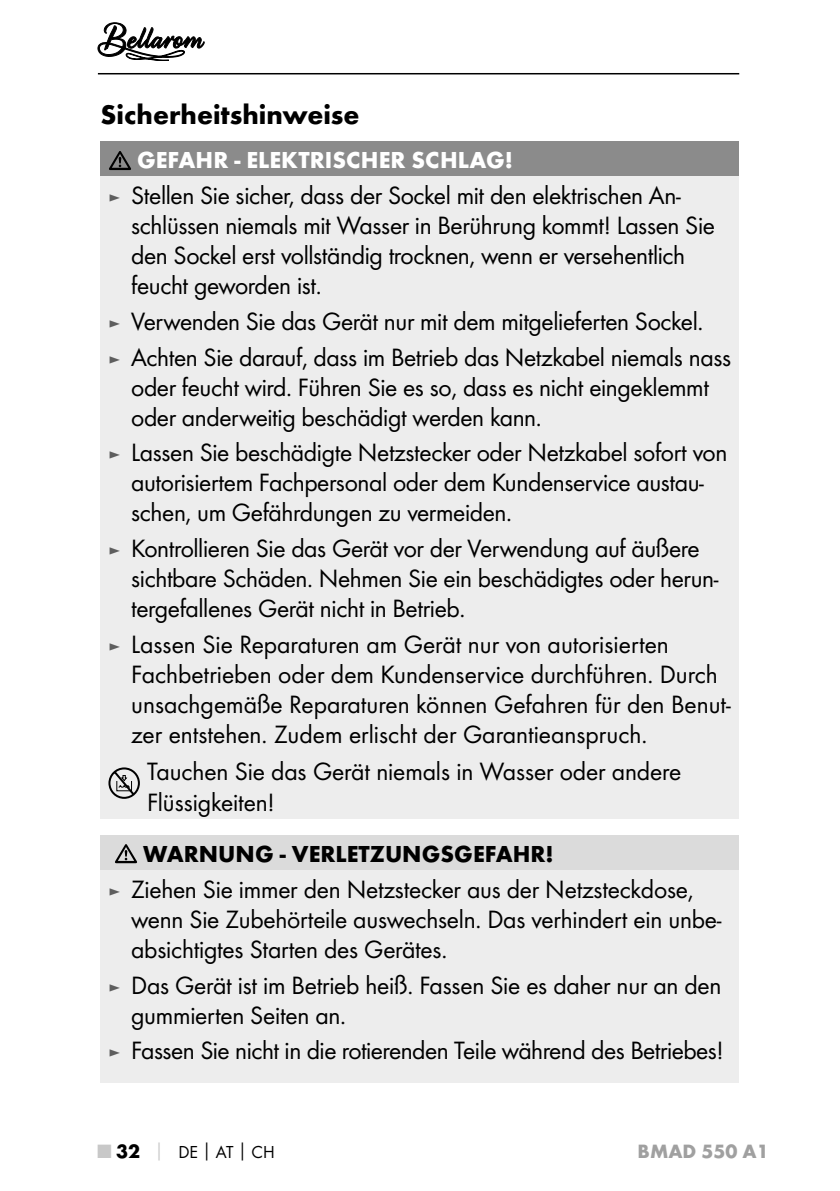
<style>
.page{position:relative;width:840px;height:1191px;background:#fff}
.page>*{position:absolute;margin:0;border:0;box-sizing:border-box;transform-origin:0 0}
.t1{font:700 28px "Futura";color:#000}
.t2{font:26px/30px "Futura Boo";letter-spacing:-.015em;color:#000}
.t3{font:700 24px "Futura";color:#fff}
.t4{font:700 24px "Futura";color:#000}
.t5{font:700 20px "Futura";color:#a0a0a0}
.t6{font:18px "Futura Boo";color:#000}
.s1{font-size:18px;color:#5e5e5e}
.s2{font-family:"Futura";font-weight:700;font-size:20px;color:#c8c8c8}
.s3{font-family:"Futura";font-weight:700;font-size:20px}
.s4{font-family:"Futura";font-weight:700;color:#c8c8c8}
.s5{font-family:"Futura";font-weight:700}
</style>
<div class="page">
<hr style="left:98px;top:73px;width:640px;height:1px;background:#000">
<svg style="left:98px;top:23px;width:106px;height:38px"></svg>
<div style="left:100px;top:141px;width:638px;height:36px;background:#8b8b8b"></div>
<div style="left:100px;top:177px;width:638px;height:641px;background:#ededed"></div>
<svg style="left:109px;top:151px;width:22px;height:19px"></svg>
<svg style="left:108px;top:767px;width:32px;height:32px"></svg>
<div style="left:100px;top:835px;width:638px;height:35px;background:#dbdbdb"></div>
<div style="left:100px;top:870px;width:638px;height:212px;background:#ededed"></div>
<svg style="left:115px;top:844px;width:22px;height:19px"></svg>
<p class="t1" style="left:100px;top:97px;width:260px">Sicherheitshinweise</p>
<p class="t3" style="left:137px;top:145px;width:377px">GEFAHR - ELEKTRISCHER SCHLAG!</p>
<p class="t2" style="left:131px;top:180px;width:585px;text-indent:-23px"><span class="s1">►</span> Stellen Sie sicher, dass der Sockel mit den elektrischen An&shy;schlüssen niemals mit Wasser in Berührung kommt! Lassen Sie den Sockel erst vollständig trocknen, wenn er versehentlich feucht geworden ist.</p>
<p class="t2" style="left:108px;top:303px;width:624px;line-height:35.6px"><span class="s1">►</span> Verwenden Sie das Gerät nur mit dem mitgelieferten Sockel.<br><span class="s1">►</span> Achten Sie darauf, dass im Betrieb das Netzkabel niemals nass</p>
<p class="t2" style="left:131px;top:372px;width:579px">oder feucht wird. Führen Sie es so, dass es nicht eingeklemmt oder anderweitig beschädigt werden kann.</p>
<p class="t2" style="left:131px;top:437px;width:597px;text-indent:-23px"><span class="s1">►</span> Lassen Sie beschädigte Netzstecker oder Netzkabel sofort von autorisiertem Fachpersonal oder dem Kundenservice austau&shy;schen, um Gefährdungen zu vermeiden.</p>
<p class="t2" style="left:131px;top:533px;width:588px;text-indent:-23px"><span class="s1">►</span> Kontrollieren Sie das Gerät vor der Verwendung auf äußere sichtbare Schäden. Nehmen Sie ein beschädigtes oder herun&shy;tergefallenes Gerät nicht in Betrieb.</p>
<p class="t2" style="left:131px;top:629px;width:601px;text-indent:-23px"><span class="s1">►</span> Lassen Sie Reparaturen am Gerät nur von autorisierten Fachbetrieben oder dem Kundenservice durchführen. Durch unsachgemäße Reparaturen können Gefahren für den Benut&shy;zer entstehen. Zudem erlischt der Garantieanspruch.</p>
<p class="t2" style="left:147px;top:755px;width:535px;line-height:31.2px">Tauchen Sie das Gerät niemals in Wasser oder andere<br>Flüssigkeiten!</p>
<p class="t4" style="left:143px;top:839px;width:412px">WARNUNG - VERLETZUNGSGEFAHR!</p>
<p class="t2" style="left:131px;top:874px;width:591px;text-indent:-23px"><span class="s1">►</span> Ziehen Sie immer den Netzstecker aus der Netzsteckdose, wenn Sie Zubehörteile auswechseln. Das verhindert ein unbe&shy;absichtigtes Starten des Gerätes.</p>
<p class="t2" style="left:131px;top:969px;width:591px;text-indent:-23px"><span class="s1">►</span> Das Gerät ist im Betrieb heiß. Fassen Sie es daher nur an den gummierten Seiten an.</p>
<p class="t2" style="left:108px;top:1035px;width:616px"><span class="s1">►</span> Fassen Sie nicht in die rotierenden Teile während des Betriebes!</p>
<p class="t6" style="left:98px;top:1141px;width:178px"><span class="s2">■</span> <span class="s3">32</span> <span class="s4">│</span> DE<span class="s5">│</span>AT<span class="s5">│</span>CH</p>
<p class="t5" style="left:637px;top:1139px;width:132px">BMAD 550 A1</p>
</div>
